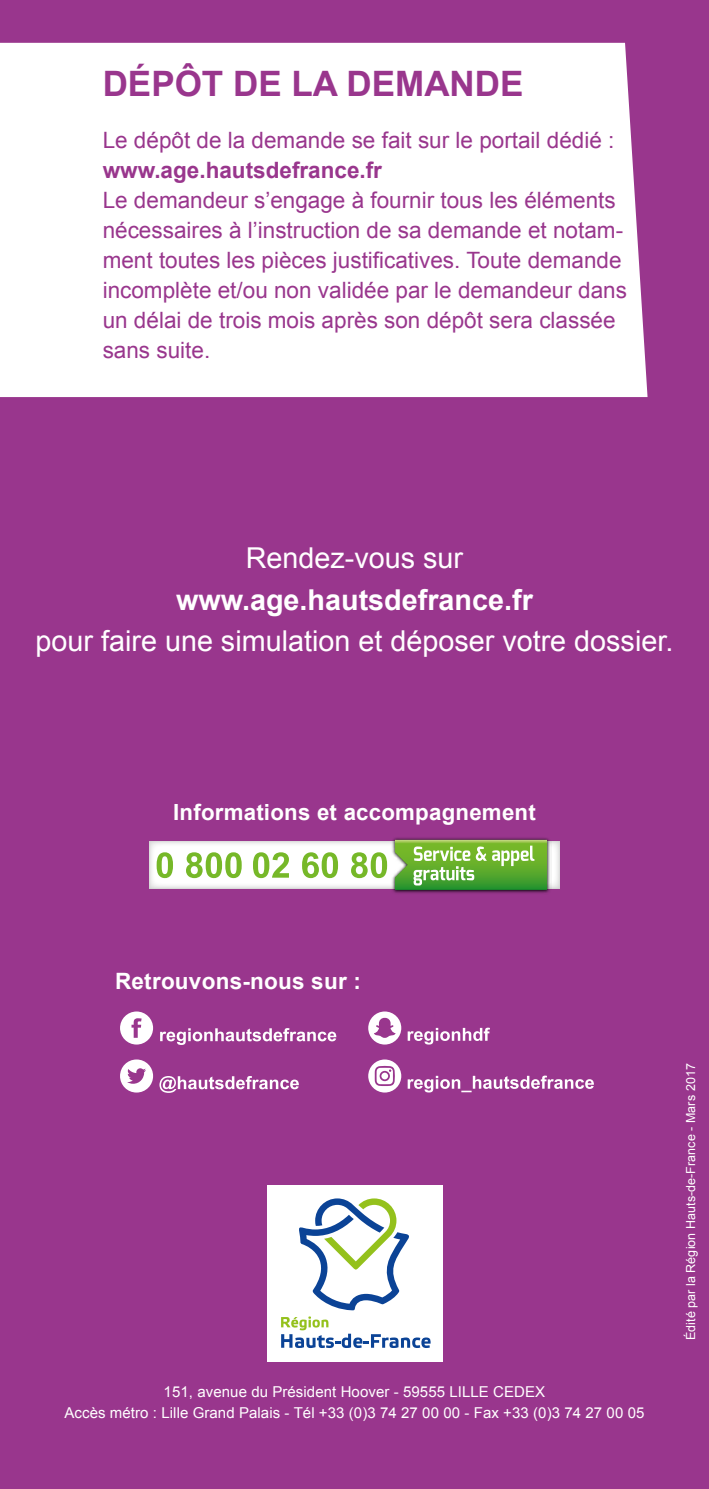
<style>
.page{position:relative;width:709px;height:1489px;background:#fff}
.page>*{position:absolute;margin:0;border:0;box-sizing:border-box;transform-origin:0 0}
.t1{font:700 35px "Arial";color:#99368d}
.t2{font:28.75px "Arial";color:#fff}
.t3{font:700 28.75px "Arial";color:#fff}
.t4{font:22.5px/30px "Arial";color:#99368d}
.t5{font:700 22.5px "Arial";color:#99368d}
.t6{font:700 22.5px "Arial";letter-spacing:.01em;color:#fff}
.t7{font:700 22.25px "Arial";letter-spacing:.01em;color:#fff}
.t8{font:15px/21.5px "Arial";letter-spacing:.005em;color:#fff;text-align:center}
.t9{font:12.5px "Arial";letter-spacing:.005em;color:#fff}
</style>
<div class="page">
<div style="left:0;top:0;width:709px;height:1488px;background:#99368d"></div>
<div style="left:267px;top:1184px;width:176px;height:177px;background:#fff"></div>
<svg style="left:299px;top:1198px;width:110px;height:112px"></svg>
<svg style="left:281px;top:1316px;width:150px;height:31px"></svg>
<div style="left:149px;top:841px;width:410px;height:47px;background:linear-gradient(to bottom,#fcfcfc,#fdfdfd)"></div>
<svg style="left:157px;top:852px;width:16px;height:26px"></svg>
<svg style="left:186px;top:852px;width:56px;height:26px"></svg>
<svg style="left:253px;top:852px;width:36px;height:26px"></svg>
<svg style="left:302px;top:852px;width:36px;height:26px"></svg>
<svg style="left:351px;top:852px;width:36px;height:26px"></svg>
<img style="left:390px;top:837px;width:161px;height:56px">
<svg style="left:395px;top:839px;width:152px;height:50px;background:#7bb752"></svg>
<svg style="left:120px;top:1059px;width:33px;height:33px"></svg>
<svg style="left:159px;top:1076px;width:140px;height:16px"></svg>
<svg style="left:120px;top:1011px;width:33px;height:33px"></svg>
<svg style="left:160px;top:1028px;width:176px;height:16px"></svg>
<svg style="left:368px;top:1059px;width:33px;height:33px"></svg>
<svg style="left:407px;top:1075px;width:187px;height:17px"></svg>
<svg style="left:368px;top:1011px;width:33px;height:33px"></svg>
<svg style="left:407px;top:1027px;width:83px;height:17px"></svg>
<div style="left:0;top:43px;width:647px;height:354px;background:#fff"></div>
<h1 class="t1" style="left:103px;top:61px;width:422px">DÉPÔT DE LA DEMANDE</h1>
<p class="t4" style="left:103px;top:125px;width:513px">Le dépôt de la demande se fait sur le portail dédié :</p>
<p class="t5" style="left:103px;top:155px;width:281px">www.age.hautsdefrance.fr</p>
<p class="t4" style="left:103px;top:185px;width:526px">Le demandeur s’engage à fournir tous les éléments nécessaires à l’instruction de sa demande et notam&shy;ment toutes les pièces justificatives. Toute demande incomplète et/ou non validée par le demandeur dans un délai de trois mois après son dépôt sera classée sans suite.</p>
<p class="t2" style="left:246px;top:539px;width:219px">Rendez-vous sur</p>
<p class="t3" style="left:176px;top:580px;width:358px">www.age.hautsdefrance.fr</p>
<p class="t2" style="left:36px;top:622px;width:639px">pour faire une simulation et déposer votre dossier.</p>
<p class="t7" style="left:173px;top:797px;width:364px">Informations et accompagnement</p>
<p class="t6" style="left:115px;top:966px;width:247px">Retrouvons-nous sur :</p>
<p class="t8" style="left:64px;top:1380px;width:581px">151, avenue du Président Hoover - 59555 LILLE CEDEX<br>Accès métro : Lille Grand Palais - Tél +33 (0)3 74 27 00 00 - Fax +33 (0)3 74 27 00 05</p>
<p class="t9" style="left:682px;top:1339px;width:278px;rotate:-90deg">Édité par la Région Hauts-de-France - Mars 2017</p>
</div>
